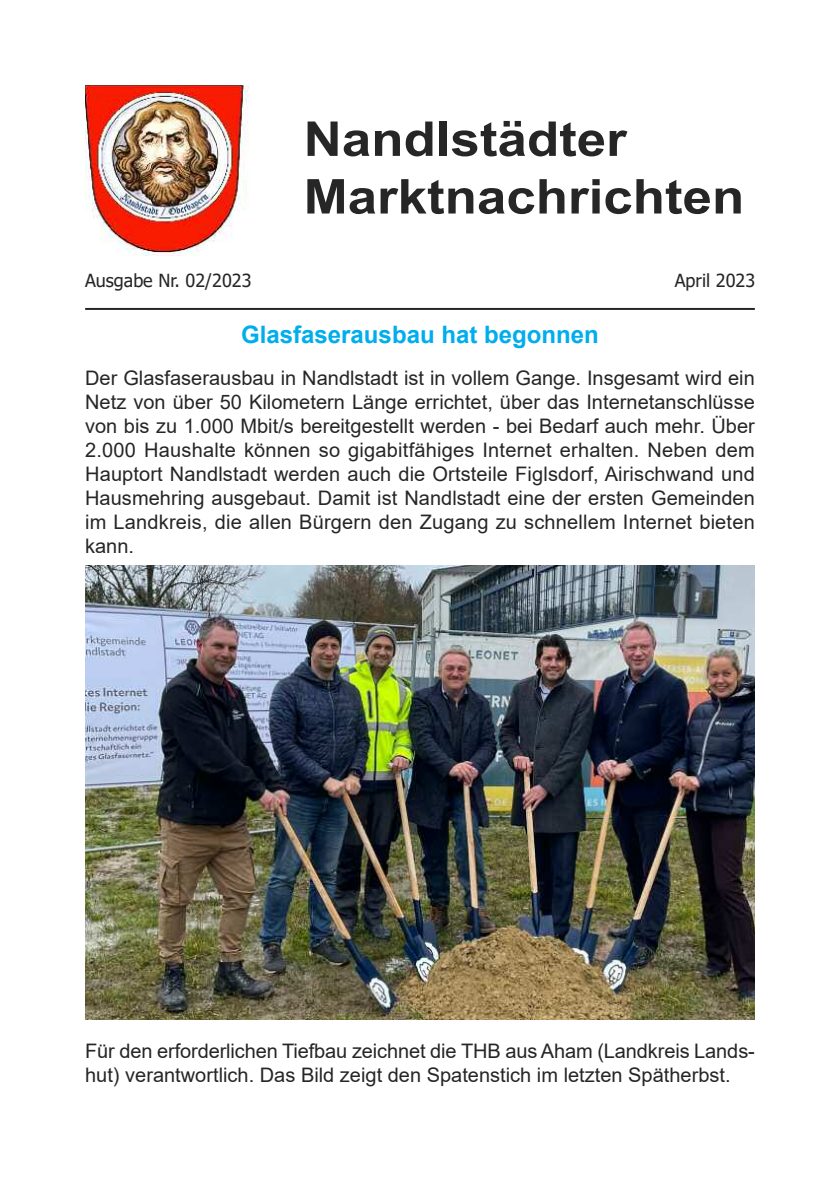
<style>
.page{position:relative;width:840px;height:1191px;background:#fff}
.page>*{position:absolute;margin:0;border:0;box-sizing:border-box;transform-origin:0 0}
.t1{font:700 48px/57.6px "Arial";color:#272627;scale:1.1 1}
.t2{font:700 24px "Arial";color:#00aded}
.t3{font:20px/24px "Arial";color:#272627;text-align:justify}
.t4{font:18px "Tahoma";color:#272627}
</style>
<div class="page">
<img style="left:85px;top:85px;width:164px;height:171px">
<hr style="left:85px;top:308px;width:669px;height:2px;background:#272627">
<img style="left:85px;top:565px;width:669px;height:454px">
<h1 class="t1" style="left:303px;top:110px;width:402px">Nandlstädter<br>Marktnachrichten</h1>
<p class="t4" style="left:85px;top:269px;width:168px">Ausgabe Nr. 02/2023</p>
<p class="t4" style="left:674px;top:269px;width:82px">April 2023</p>
<p class="t2" style="left:241px;top:321px;width:359px">Glasfaserausbau hat begonnen</p>
<p class="t3" style="left:85px;top:366px;width:670px">Der Glasfaserausbau in Nandlstadt ist in vollem Gange. Insgesamt wird ein Netz von über 50 Kilometern Länge errichtet, über das Internetanschlüsse von bis zu 1.000 Mbit/s bereitgestellt werden - bei Bedarf auch mehr. Über 2.000 Haushalte können so gigabitfähiges Internet erhalten. Neben dem Hauptort Nandlstadt werden auch die Ortsteile Figlsdorf, Airischwand und Hausmehring ausgebaut. Damit ist Nandlstadt eine der ersten Gemeinden im Landkreis, die allen Bürgern den Zugang zu schnellem Internet bieten kann.</p>
<p class="t3" style="left:85px;top:1038px;width:670px">Für den erforderlichen Tiefbau zeichnet die THB aus Aham (Landkreis Lands&shy;hut) verantwortlich. Das Bild zeigt den Spatenstich im letzten Spätherbst.</p>
</div>
